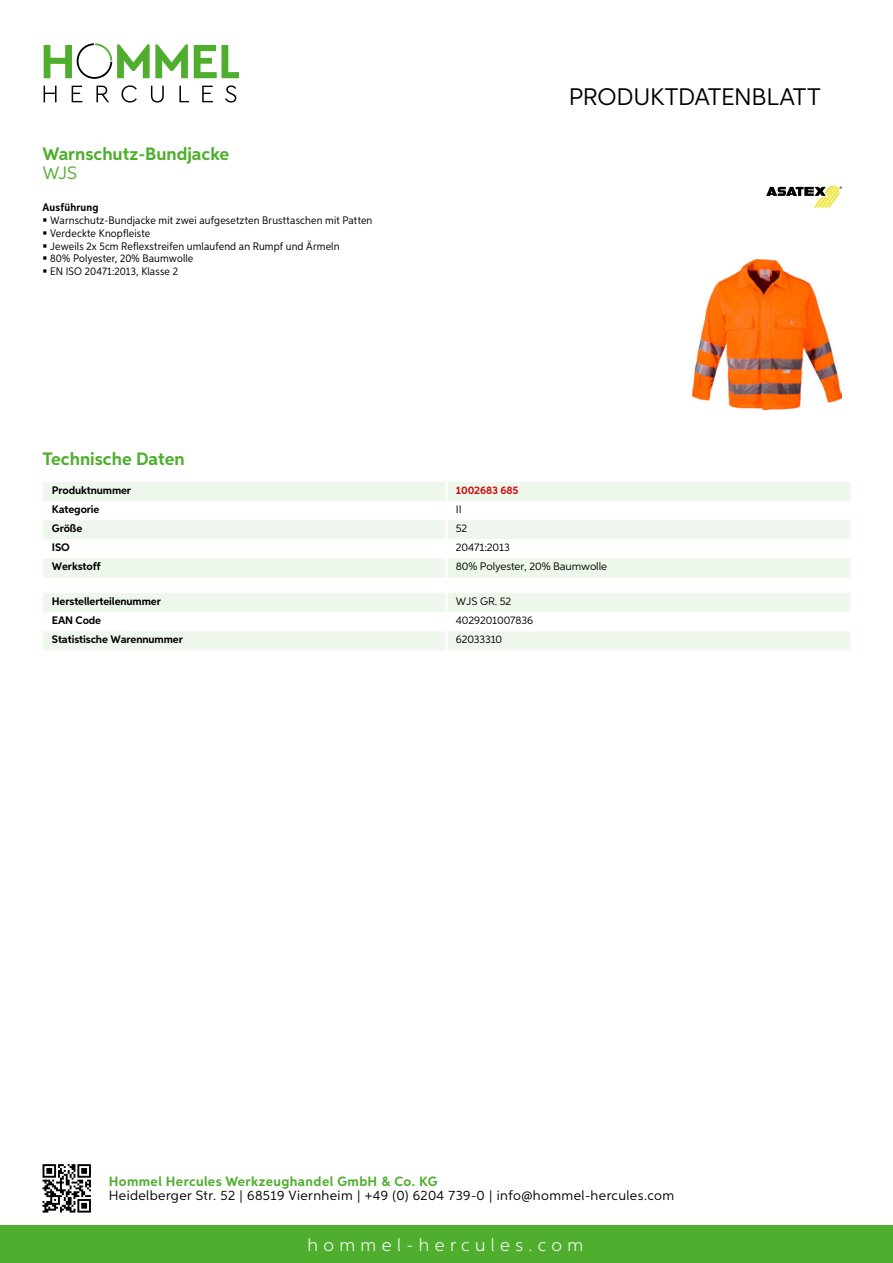
<style>
.page{position:relative;width:893px;height:1263px;background:#fff}
.page>*{position:absolute;margin:0;border:0;box-sizing:border-box;transform-origin:0 0}
.t1{font:24px "Aspira";letter-spacing:-.01em;color:#000}
.t2{font:700 18px "Aspira";color:#50ae2f}
.t3{font:300 18px "Aspira";letter-spacing:.3em;color:#fff}
.t4{font:18px "Aspira";color:#50ae2f}
.t5{font:13.5px "Aspira";letter-spacing:.03em;color:#000}
.t6{font:700 13.5px "Aspira";letter-spacing:.03em;color:#50ae2f}
.t7{font:10.95px/12.8px "Aspira Nar";letter-spacing:.015em;color:#000}
.t8{font:700 10.95px "Aspira";letter-spacing:-.01em;color:#000}
.t9{font:10.95px "Aspira";letter-spacing:-.01em;color:#000}
.t10{font:700 10.95px "Aspira";letter-spacing:-.01em;color:#cd1013}
.t11{font:700 10.95px "Aspira Nar";letter-spacing:.02em;color:#000}
</style>
<div class="page">
<div style="left:0;top:1226px;width:893px;height:37px;background:#50ae2f"></div>
<svg style="left:43px;top:1164px;width:48px;height:48px"></svg>
<svg style="left:194px;top:45px;width:45px;height:33px"></svg>
<svg style="left:44px;top:43px;width:144px;height:36px"></svg>
<svg style="left:44px;top:86px;width:13px;height:16px"></svg>
<svg style="left:72px;top:86px;width:10px;height:16px"></svg>
<svg style="left:96px;top:86px;width:13px;height:16px"></svg>
<svg style="left:121px;top:85px;width:16px;height:18px"></svg>
<svg style="left:151px;top:86px;width:13px;height:17px"></svg>
<svg style="left:179px;top:86px;width:10px;height:16px"></svg>
<svg style="left:202px;top:86px;width:11px;height:16px"></svg>
<svg style="left:225px;top:85px;width:11px;height:18px"></svg>
<div style="left:43px;top:482px;width:807px;height:95px;background:#eef7eb"></div>
<svg style="left:43px;top:501px;width:807px;height:57px"></svg>
<hr style="left:445px;top:482px;width:3px;height:19px;background:#fff">
<hr style="left:445px;top:501px;width:3px;height:19px;background:#fff">
<hr style="left:445px;top:520px;width:3px;height:19px;background:#fff">
<hr style="left:445px;top:539px;width:3px;height:19px;background:#fff">
<hr style="left:445px;top:558px;width:3px;height:19px;background:#fff">
<svg style="left:43px;top:593px;width:807px;height:57px"></svg>
<hr style="left:445px;top:631px;width:3px;height:19px;background:#fff">
<img style="left:692px;top:259px;width:150px;height:150px">
<svg style="left:766px;top:185px;width:76px;height:22px"></svg>
<h2 class="t2" style="left:43px;top:142px;width:188px">Warnschutz-Bundjacke</h2>
<h2 class="t4" style="left:43px;top:162px;width:36px">WJS</h2>
<p class="t11" style="left:43px;top:201px;width:58px">Ausführung</p>
<p class="t7" style="left:50px;top:214px;width:324px">Warnschutz-Bundjacke mit zwei aufgesetzten Brusttaschen mit Patten Verdeckte Knopfleiste<br>Jeweils 2x 5cm Reflexstreifen umlaufend an Rumpf und Ärmeln<br>80% Polyester, 20% Baumwolle<br>EN ISO 20471:2013, Klasse 2</p>
<h1 class="t1" style="left:569px;top:82px;width:253px">Produktdatenblatt</h1>
<h2 class="t2" style="left:43px;top:448px;width:144px">Technische Daten</h2>
<p class="t8" style="left:52px;top:483px;width:81px">Produktnummer</p>
<p class="t10" style="left:456px;top:483px;width:64px">1002683 685</p>
<p class="t8" style="left:52px;top:502px;width:49px">Kategorie</p>
<p class="t9" style="left:456px;top:502px;width:7px">II</p>
<p class="t8" style="left:52px;top:521px;width:32px">Größe</p>
<p class="t9" style="left:456px;top:522px;width:13px">52</p>
<p class="t8" style="left:52px;top:541px;width:19px">ISO</p>
<p class="t9" style="left:456px;top:541px;width:55px">20471:2013</p>
<p class="t8" style="left:52px;top:560px;width:50px">Werkstoff</p>
<p class="t9" style="left:456px;top:560px;width:153px">80% Polyester, 20% Baumwolle</p>
<p class="t8" style="left:52px;top:594px;width:111px">Herstellerteilenummer</p>
<p class="t9" style="left:456px;top:594px;width:57px">WJS GR. 52</p>
<p class="t8" style="left:52px;top:613px;width:51px">EAN Code</p>
<p class="t9" style="left:456px;top:613px;width:79px">4029201007836</p>
<p class="t8" style="left:52px;top:633px;width:132px">Statistische Warennummer</p>
<p class="t9" style="left:456px;top:633px;width:48px">62033310</p>
<p class="t6" style="left:109px;top:1172px;width:330px">Hommel Hercules Werkzeughandel GmbH &amp; Co. KG</p>
<p class="t5" style="left:109px;top:1187px;width:567px">Heidelberger Str. 52 | 68519 Viernheim | +49 (0) 6204 739-0 | info@hommel-hercules.com</p>
<h2 class="t3" style="left:307px;top:1234px;width:277px">hommel-hercules.com</h2>
</div>
